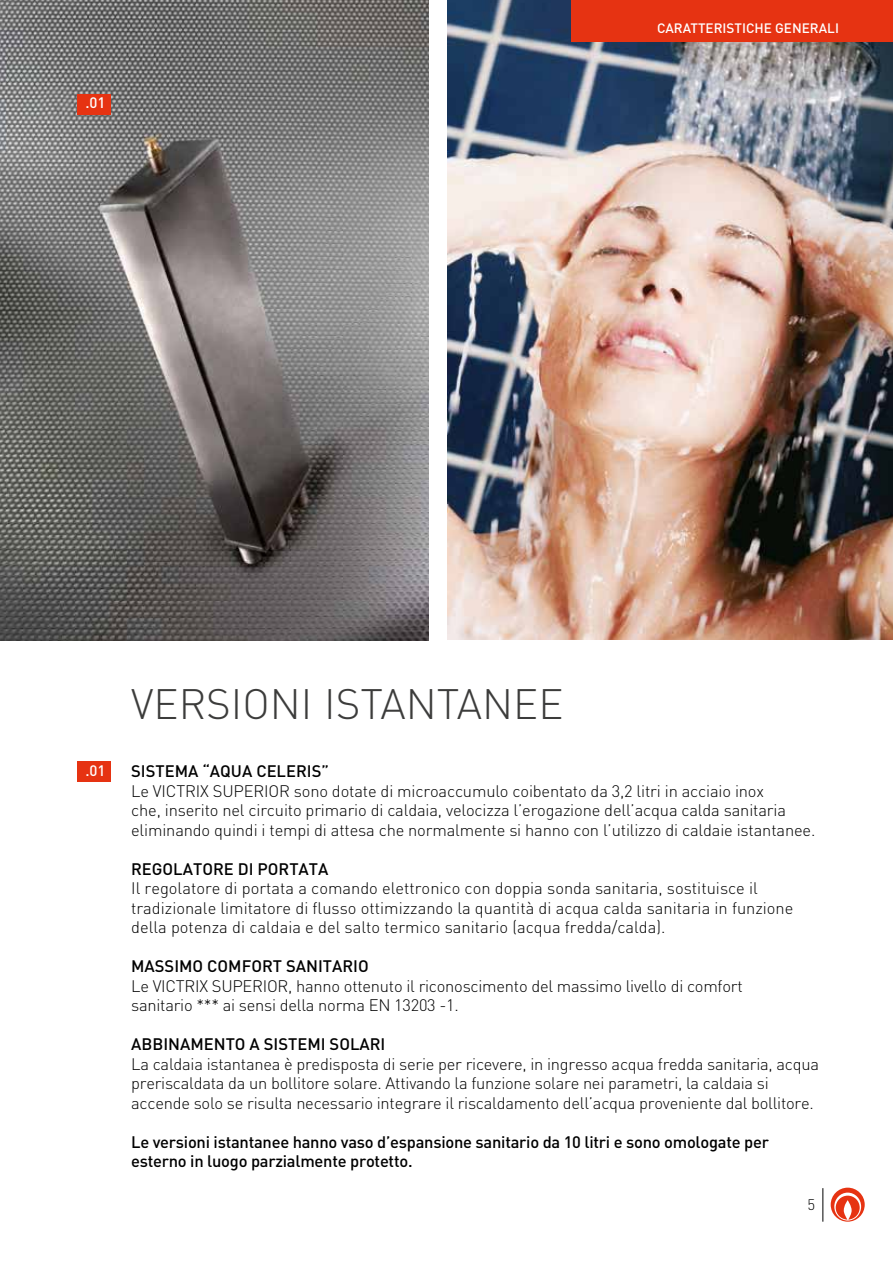
<style>
.page{position:relative;width:893px;height:1263px;background:#fff}
.page>*{position:absolute;margin:0;border:0;box-sizing:border-box;transform-origin:0 0}
.t1{font:300 42px "DIN";color:#3c3c3b}
.t2{font:300 16.5px/19.5px "DIN";letter-spacing:-.01em;color:#000}
.t3{font:500 16.5px/19.5px "DIN";letter-spacing:-.015em;color:#000}
.t4{font:500 15px "DIN";color:#fff}
.t5{font:300 15px "DIN";color:#000}
.t6{font:500 13.5px "DIN";color:#fff}
</style>
<div class="page">
<img style="left:0;top:0;width:429px;height:640px">
<svg style="left:77px;top:761px;width:33px;height:21px"></svg>
<img style="left:448px;top:0;width:445px;height:640px">
<svg style="left:77px;top:94px;width:33px;height:21px"></svg>
<hr style="left:822px;top:1188px;width:1px;height:34px;background:#000">
<svg style="left:831px;top:1187px;width:34px;height:35px"></svg>
<div style="left:571px;top:0;width:322px;height:41px;background:#e63312"></div>
<p class="t4" style="left:85px;top:93px;width:22px">.01</p>
<p class="t6" style="left:657px;top:19px;width:183px">CARATTERISTICHE GENERALI</p>
<p class="t4" style="left:85px;top:760px;width:22px">.01</p>
<h1 class="t1" style="left:131px;top:678px;width:434px">VERSIONI ISTANTANEE</h1>
<p class="t3" style="left:131px;top:761px;width:199px">SISTEMA “AQUA CELERIS”</p>
<p class="t2" style="left:131px;top:781px;width:686px">Le VICTRIX SUPERIOR sono dotate di microaccumulo coibentato da 3,2 litri in acciaio inox<br>che, inserito nel circuito primario di caldaia, velocizza l’erogazione dell’acqua calda sanitaria eliminando quindi i tempi di attesa che normalmente si hanno con l’utilizzo di caldaie istantanee.</p>
<p class="t3" style="left:131px;top:858px;width:199px">REGOLATORE DI PORTATA</p>
<p class="t2" style="left:131px;top:878px;width:664px">Il regolatore di portata a comando elettronico con doppia sonda sanitaria, sostituisce il tradizionale limitatore di flusso ottimizzando la quantità di acqua calda sanitaria in funzione della potenza di caldaia e del salto termico sanitario (acqua fredda/calda).</p>
<p class="t3" style="left:131px;top:956px;width:239px">MASSIMO COMFORT SANITARIO</p>
<p class="t2" style="left:131px;top:976px;width:613px">Le VICTRIX SUPERIOR, hanno ottenuto il riconoscimento del massimo livello di comfort sanitario *** ai sensi della norma EN 13203 -1.</p>
<p class="t3" style="left:131px;top:1034px;width:256px">ABBINAMENTO A SISTEMI SOLARI</p>
<p class="t2" style="left:131px;top:1054px;width:689px">La caldaia istantanea è predisposta di serie per ricevere, in ingresso acqua fredda sanitaria, acqua preriscaldata da un bollitore solare. Attivando la funzione solare nei parametri, la caldaia si accende solo se risulta necessario integrare il riscaldamento dell’acqua proveniente dal bollitore.</p>
<p class="t3" style="left:131px;top:1132px;width:639px">Le versioni istantanee hanno vaso d’espansione sanitario da 10 litri e sono omologate per esterno in luogo parzialmente protetto.</p>
<p class="t5" style="left:807px;top:1195px;width:9px">5</p>
</div>
